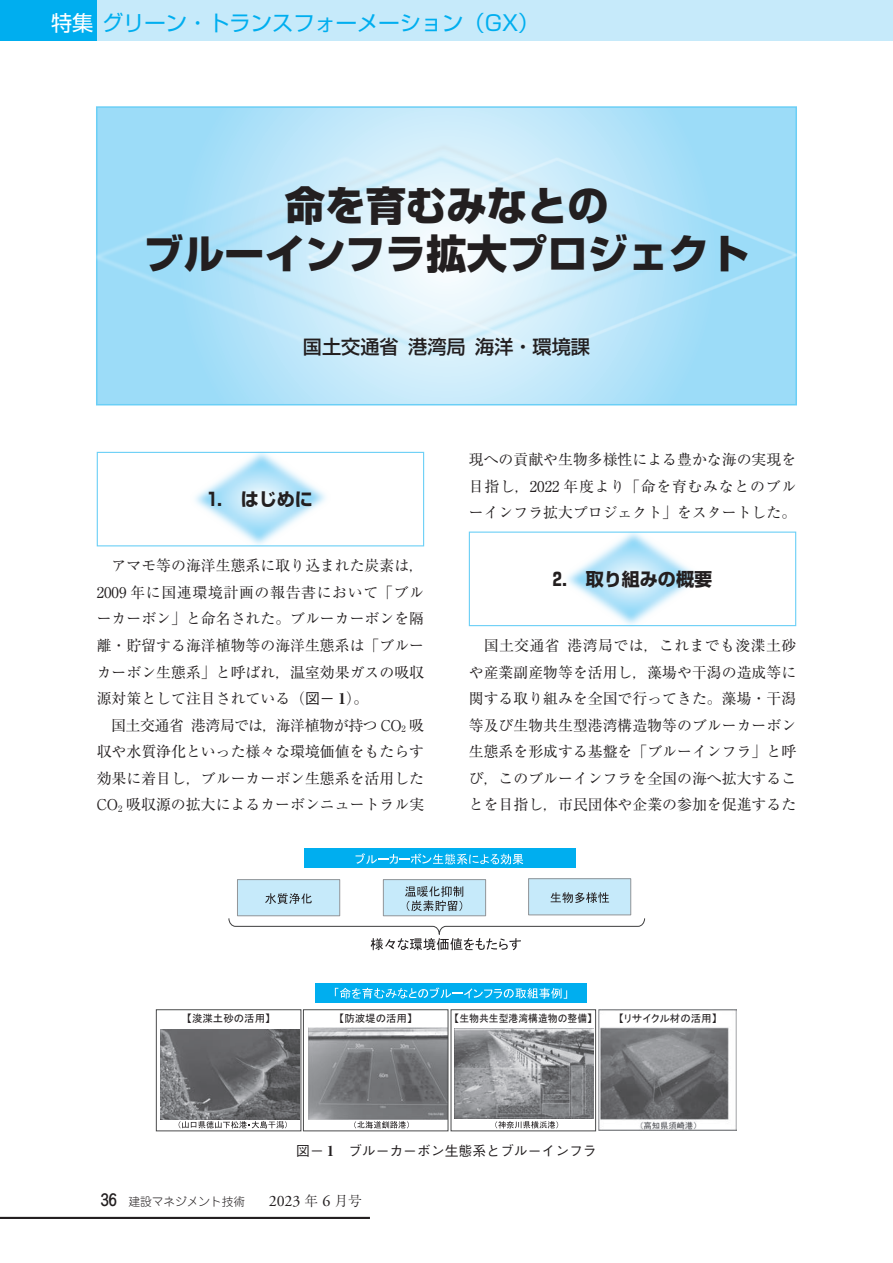
<style>
.page{position:relative;width:893px;height:1263px;background:#fff}
.page>*{position:absolute;margin:0;border:0;box-sizing:border-box;transform-origin:0 0}
.特集_タイトル{font:800 40.35px "Shin Go Pr 6 N";color:#231f20}
.t1{font:21.3px "Shin Go Pr 6 N";color:#00aeef}
.タイトル_名前_氏名ルビ付{font:500 19.2px "Shin Go Pr 6 N";color:#231f20}
.大見出し_1__特集{font:700 18px "Shin Go Pr 6 N";color:#231f20}
.本文_14Q{font:14.85px/26.5px "Ryumin Pr 6 N";color:#231f20;text-align:justify}
.キャプション{font:500 13.8px "Gothic BBB Pr 6 N";color:#231f20}
.t2{font:300 11.7px "Jun 101 Pro";color:#231f20}
.t3{font:10.5px "MS P Gothic";color:#231f20}
.s1{color:#fff}
.s2{font-family:"Gothic BBB Pr 6 N";font-weight:500}
.s3{font-weight:800}
.s4{font-family:"Ryumin Pr 6 N";font-weight:800}
.s5{font-family:"Jun 34 Pro";font-weight:500;font-size:15.9px}
.s6{font-family:"Adobe Garamond Pro";font-weight:400;font-size:15.9px}
.s7{font-family:"Ryumin Pr 6 N";font-size:13.8px}
</style>
<div class="page">
<div style="left:0;top:0;width:98px;height:40px;background:#00aeef"></div>
<div style="left:98px;top:0;width:795px;height:40px;background:#c6eafa"></div>
<div style="left:97px;top:452px;width:327px;height:94px;border:1px solid #6bcff6"></div>
<div style="left:469px;top:531px;width:327px;height:95px;border:1px solid #6bcff6"></div>
<img style="left:96px;top:106px;width:42px;height:299px">
<div style="left:304px;top:848px;width:271px;height:20px;background:#00aeef"></div>
<svg style="left:355px;top:853px;width:168px;height:11px"></svg>
<div style="left:237px;top:879px;width:103px;height:37px;background:#c6eafa"></div>
<div style="left:237px;top:879px;width:103px;height:37px;border:1px solid #939598"></div>
<svg style="left:265px;top:893px;width:47px;height:11px"></svg>
<div style="left:383px;top:879px;width:103px;height:37px;background:#c6eafa"></div>
<div style="left:383px;top:879px;width:103px;height:37px;border:1px solid #939598"></div>
<svg style="left:405px;top:886px;width:58px;height:25px"></svg>
<div style="left:529px;top:879px;width:102px;height:36px;background:#c6eafa"></div>
<div style="left:528px;top:878px;width:103px;height:37px;border:1px solid #939598"></div>
<svg style="left:551px;top:892px;width:58px;height:11px"></svg>
<svg style="left:228px;top:918px;width:417px;height:32px"></svg>
<div style="left:315px;top:983px;width:272px;height:20px;background:#00aeef"></div>
<svg style="left:335px;top:987px;width:232px;height:12px"></svg>
<svg style="left:156px;top:1009px;width:440px;height:122px"></svg>
<svg style="left:179px;top:1121px;width:108px;height:7px"></svg>
<svg style="left:354px;top:1121px;width:55px;height:7px"></svg>
<svg style="left:495px;top:1121px;width:63px;height:7px"></svg>
<img style="left:599px;top:1009px;width:138px;height:121px">
<div style="left:605px;top:1012px;width:116px;height:14px;background:#fff"></div>
<hr style="left:0;top:1217px;width:370px;height:2px;background:#231f20">
<h2 class="t1" style="left:51px;top:6px;width:490px"><span class="s1">特集</span>グリーン・トランスフォーメーション（GX）</h2>
<p class="特集_タイトル" style="left:285px;top:174px;width:325px">命を育むみなとの</p>
<p class="特集_タイトル" style="left:144px;top:222px;width:607px">ブルーインフラ拡大プロジェクト</p>
<p class="タイトル_名前_氏名ルビ付" style="left:303px;top:331px;width:289px">国土交通省 港湾局 海洋・環境課</p>
<p class="大見出し_1__特集" style="left:208px;top:485px;width:107px">1.　はじめに</p>
<p class="本文_14Q" style="left:97px;top:552px;width:329px;text-indent:15px">アマモ等の海洋生態系に取り込まれた炭素は，2009 年に国連環境計画の報告書において「ブルーカーボン」と命名された。ブルーカーボンを隔離・貯留する海洋植物等の海洋生態系は「ブルーカーボン生態系」と呼ばれ，温室効果ガスの吸収源対策として注目されている（<span class="s2">図－</span> <span class="s3">1</span>）。</p>
<p class="本文_14Q" style="left:97px;top:711px;width:329px;text-indent:14px">国土交通省 港湾局では，海洋植物が持つ CO<sub>2</sub> 吸収や水質浄化といった様々な環境価値をもたらす効果に着目し，ブルーカーボン生態系を活用したCO<sub>2</sub> 吸収源の拡大によるカーボンニュートラル実</p>
<p class="本文_14Q" style="left:469px;top:445px;width:329px">現への貢献や生物多様性による豊かな海の実現を目指し，2022 年度より「命を育むみなとのブルーインフラ拡大プロジェクト」をスタートした。</p>
<p class="大見出し_1__特集" style="left:553px;top:565px;width:161px">2.　取り組みの概要</p>
<p class="本文_14Q" style="left:469px;top:631px;width:329px;text-indent:15px">国土交通省 港湾局では，これまでも浚渫土砂や産業副産物等を活用し，藻場や干潟の造成等に関する取り組みを全国で行ってきた。藻場・干潟等及び生物共生型港湾構造物等のブルーカーボン生態系を形成する基盤を「ブルーインフラ」と呼び，このブルーインフラを全国の海へ拡大することを目指し，市民団体や企業の参加を促進するた</p>
<p class="t3" style="left:187px;top:1013px;width:85px">【浚渫土砂の活用】</p>
<p class="t3" style="left:339px;top:1013px;width:75px">【防波堤の活用】</p>
<p class="t3" style="left:454px;top:1013px;width:140px">【生物共生型港湾構造物の整備】</p>
<p class="t3" style="left:619px;top:1013px;width:100px">【リサイクル材の活用】</p>
<p class="キャプション" style="left:296px;top:1140px;width:302px">図－ <span class="s4">1</span>　ブルーカーボン生態系とブルーインフラ</p>
<p class="t2" style="left:101px;top:1192px;width:262px"><span class="s5">36</span> 建設マネジメント技術　　<span class="s6">2023</span> <span class="s7">年</span> <span class="s6">6</span> <span class="s7">月号</span></p>
</div>
